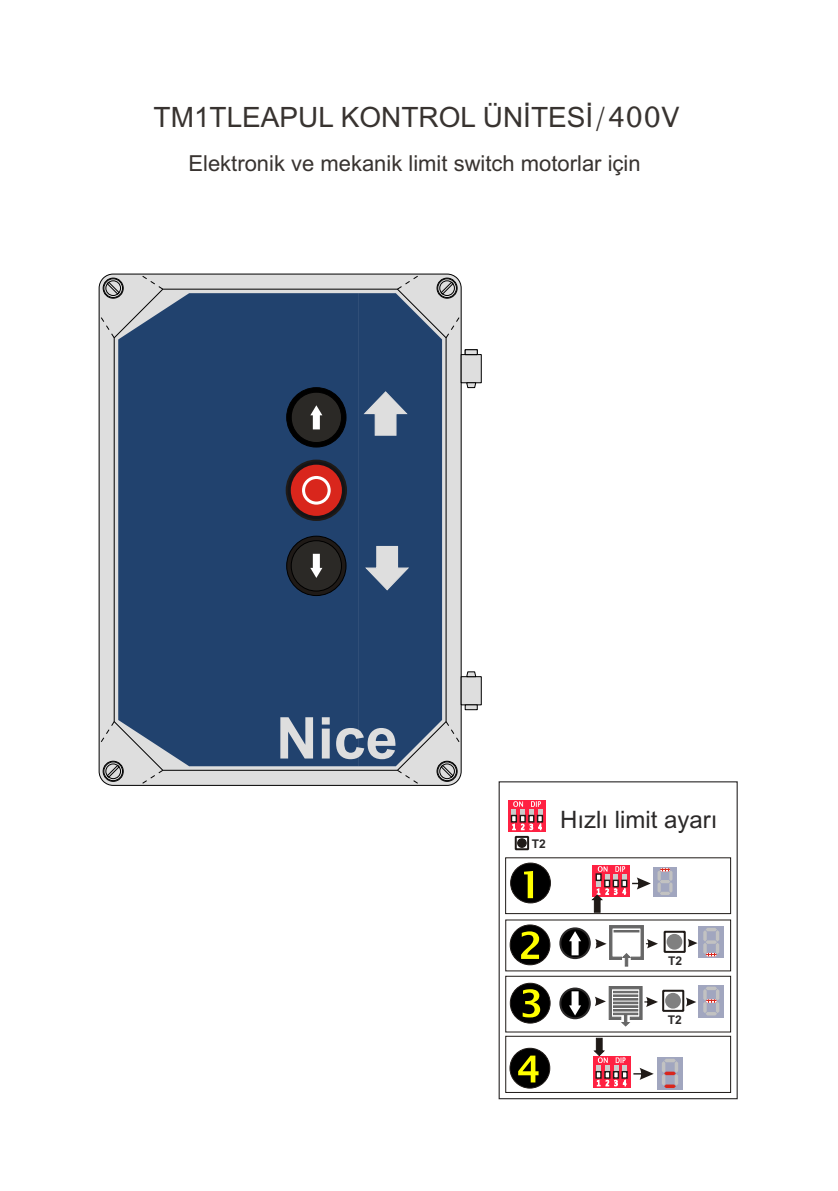
<style>
.page{position:relative;width:838px;height:1191px;background:#fff}
.page>*{position:absolute;margin:0;border:0;box-sizing:border-box;transform-origin:0 0}
.t1{font:700 57.6px "Arial";color:#dedede}
.t2{font:28px "Arial";color:#383330}
.t3{font:24px "Arial";color:#2b2929}
.t4{font:22px "Arial";color:#383330}
.t5{font:700 12px "Arial";color:#2b2929}
.s1{font-family:"Lucida Sans Unicode"}
</style>
<div class="page">
<svg style="left:99px;top:273px;width:259px;height:512px;background:#d5d5d5"></svg>
<svg style="left:114px;top:288px;width:244px;height:482px;background:#bcbcbd"></svg>
<div style="left:103px;top:760px;width:20px;height:21px;border:1px solid #000;border-radius:50%"></div>
<div style="left:106px;top:763px;width:15px;height:15px;border:1px solid #000;border-radius:50%"></div>
<div style="left:104px;top:761px;width:19px;height:19px;border:1px solid #000;border-radius:50%"></div>
<svg style="left:107px;top:764px;width:13px;height:13px"></svg>
<div style="left:103px;top:278px;width:20px;height:20px;border:1px solid #000;border-radius:50%"></div>
<div style="left:106px;top:280px;width:15px;height:15px;border:1px solid #000;border-radius:50%"></div>
<div style="left:104px;top:278px;width:19px;height:19px;border:1px solid #000;border-radius:50%"></div>
<svg style="left:107px;top:281px;width:13px;height:13px"></svg>
<svg style="left:138px;top:273px;width:26px;height:17px"></svg>
<svg style="left:98px;top:313px;width:18px;height:26px"></svg>
<svg style="left:138px;top:768px;width:26px;height:18px"></svg>
<svg style="left:98px;top:720px;width:18px;height:26px"></svg>
<div style="left:118px;top:293px;width:240px;height:473px;background:#21426e"></div>
<svg style="left:286px;top:536px;width:60px;height:59px"></svg>
<div style="left:291px;top:540px;width:51px;height:51px;background:#2b2926;border:1px solid #000;border-radius:50%"></div>
<svg style="left:310px;top:553px;width:12px;height:24px"></svg>
<div style="left:286px;top:387px;width:60px;height:60px;background:#000;border:1px solid #000;border-radius:50%"></div>
<div style="left:291px;top:392px;width:51px;height:50px;background:#2b2926;border:1px solid #000;border-radius:50%"></div>
<svg style="left:310px;top:405px;width:12px;height:24px"></svg>
<svg style="left:286px;top:459px;width:61px;height:62px"></svg>
<div style="left:291px;top:464px;width:51px;height:51px;background:#d9261c;border-radius:50%"></div>
<svg style="left:302px;top:476px;width:29px;height:28px"></svg>
<div style="left:305px;top:479px;width:23px;height:22px;background:#d9261c;border-radius:50%"></div>
<svg style="left:358px;top:273px;width:124px;height:513px;background:#72849d"></svg>
<div style="left:699px;top:925px;width:25px;height:32px;background:#a1a6bf"></div>
<div style="left:667px;top:933px;width:15px;height:16px;background:#808080;border:2px solid #808080;border-radius:50%"></div>
<div style="left:664px;top:930px;width:22px;height:22px;border:2px solid #1f1a17"></div>
<div style="left:510px;top:924px;width:40px;height:40px;background:#000;border:1px solid #1f1a17;border-radius:50%"></div>
<svg style="left:521px;top:931px;width:18px;height:27px"></svg>
<div style="left:665px;top:992px;width:16px;height:16px;background:#808080;border:2px solid #808080;border-radius:50%"></div>
<div style="left:662px;top:989px;width:22px;height:22px;border:2px solid #1f1a17"></div>
<div style="left:699px;top:984px;width:25px;height:32px;background:#a1a6bf"></div>
<svg style="left:703px;top:986px;width:16px;height:29px"></svg>
<div style="left:510px;top:982px;width:40px;height:40px;background:#000;border:1px solid #1f1a17;border-radius:50%"></div>
<svg style="left:523px;top:989px;width:17px;height:28px"></svg>
<div style="left:593px;top:864px;width:37px;height:32px;background:#ff2142"></div>
<div style="left:653px;top:866px;width:24px;height:30px;background:#a1a6bf"></div>
<svg style="left:658px;top:868px;width:15px;height:26px"></svg>
<div style="left:510px;top:862px;width:41px;height:40px;background:#000;border:1px solid #1f1a17;border-radius:50%"></div>
<svg style="left:524px;top:871px;width:9px;height:26px"></svg>
<div style="left:510px;top:1047px;width:40px;height:40px;background:#000;border:1px solid #1f1a17;border-radius:50%"></div>
<svg style="left:518px;top:1055px;width:21px;height:27px"></svg>
<div style="left:657px;top:1056px;width:26px;height:33px;background:#a1a6bf"></div>
<svg style="left:662px;top:1059px;width:16px;height:28px"></svg>
<svg style="left:592px;top:866px;width:59px;height:45px"></svg>
<svg style="left:688px;top:927px;width:31px;height:29px"></svg>
<svg style="left:595px;top:925px;width:63px;height:41px"></svg>
<svg style="left:686px;top:997px;width:10px;height:9px"></svg>
<svg style="left:595px;top:986px;width:63px;height:40px"></svg>
<svg style="left:633px;top:1068px;width:21px;height:11px"></svg>
<div style="left:505px;top:975px;width:226px;height:57px;border:1px solid #1f1a17"></div>
<div style="left:505px;top:1035px;width:226px;height:57px;border:1px solid #1f1a17"></div>
<div style="left:517px;top:838px;width:10px;height:9px;background:#1f1a17;border:1px solid #1f1a17;border-radius:50%"></div>
<div style="left:515px;top:835px;width:14px;height:15px;border:2px solid #1f1a17"></div>
<div style="left:499px;top:781px;width:239px;height:317px;border:1px solid #2b2929"></div>
<div style="left:593px;top:1055px;width:38px;height:32px;background:#ff2142"></div>
<svg style="left:594px;top:1037px;width:33px;height:48px"></svg>
<svg style="left:622px;top:1070px;width:6px;height:8px"></svg>
<svg style="left:613px;top:1070px;width:6px;height:8px"></svg>
<svg style="left:595px;top:1070px;width:7px;height:8px"></svg>
<svg style="left:604px;top:1070px;width:6px;height:8px"></svg>
<svg style="left:508px;top:800px;width:38px;height:31px"></svg>
<svg style="left:511px;top:801px;width:31px;height:28px"></svg>
<svg style="left:537px;top:814px;width:6px;height:8px"></svg>
<svg style="left:528px;top:814px;width:6px;height:8px"></svg>
<svg style="left:511px;top:814px;width:6px;height:8px"></svg>
<svg style="left:520px;top:814px;width:6px;height:8px"></svg>
<svg style="left:559px;top:927px;width:32px;height:31px"></svg>
<svg style="left:559px;top:987px;width:32px;height:31px"></svg>
<svg style="left:569px;top:930px;width:12px;height:25px"></svg>
<svg style="left:569px;top:990px;width:12px;height:25px"></svg>
<p class="t2" style="left:154px;top:107px;width:527px">TM1TLEAPUL KONTROL ÜNİTESİ<span class="s1">/400V</span></p>
<p class="t4" style="left:188px;top:155px;width:454px">Elektronik ve mekanik limit switch motorlar için</p>
<h1 class="t1" style="left:276px;top:716px;width:123px">Nice</h1>
<p class="t5" style="left:532px;top:838px;width:16px">T2</p>
<p class="t3" style="left:560px;top:810px;width:159px">Hızlı limit ayarı</p>
<p class="t5" style="left:668px;top:955px;width:16px">T2</p>
<p class="t5" style="left:668px;top:1014px;width:16px">T2</p>
</div>
